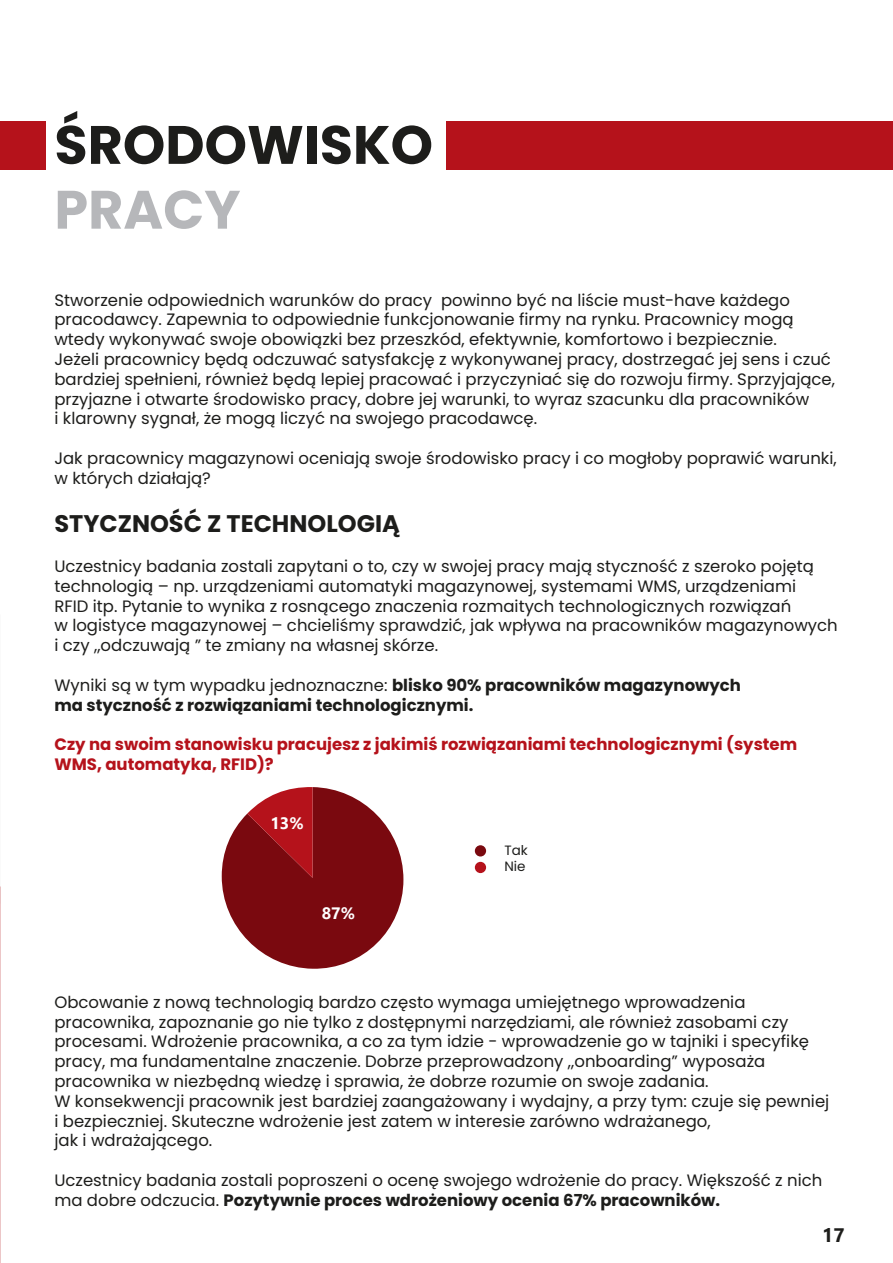
<style>
.page{position:relative;width:893px;height:1263px;background:#fff}
.page>*{position:absolute;margin:0;border:0;box-sizing:border-box;transform-origin:0 0}
.t1{font:700 54px "Poppins";color:#1d1d1b}
.t2{font:700 54px "Poppins";color:#b6b7ba}
.t3{font:700 24px "Poppins";color:#1d1d1b}
.t4{font:700 19.5px "Segoe UI";color:#1d1d1b}
.t5{font:16.5px/19.8px "Poppins";color:#1d1d1b}
.t6{font:700 16.5px/19.8px "Poppins";color:#1d1d1b}
.t7{font:700 16.5px/19.8px "Poppins";color:#b5121b}
.t8{font:700 16.5px "Segoe UI";color:#fff}
.t9{font:13.5px "Poppins";color:#1d1d1b}
.s1{font-weight:400}
.s2{font-weight:700}
</style>
<div class="page">
<div style="left:475px;top:845px;width:11px;height:11px;background:#7a090f;border-radius:50%"></div>
<div style="left:475px;top:862px;width:11px;height:11px;background:#b5121b;border-radius:50%"></div>
<svg style="left:222px;top:787px;width:181px;height:182px"></svg>
<div style="left:0;top:121px;width:45px;height:49px;background:#b5121b"></div>
<div style="left:446px;top:121px;width:447px;height:49px;background:#b5121b"></div>
<h1 class="t1" style="left:54px;top:114px;width:380px">ŚRODOWISKO</h1>
<h1 class="t2" style="left:54px;top:178px;width:188px">PRACY</h1>
<p class="t5" style="left:54px;top:290px;width:782px">Stworzenie odpowiednich warunków do pracy powinno być na liście must-have każdego pracodawcy. Zapewnia to odpowiednie funkcjonowanie firmy na rynku. Pracownicy mogą wtedy wykonywać swoje obowiązki bez przeszkód, efektywnie, komfortowo i bezpiecznie.<br>Jeżeli pracownicy będą odczuwać satysfakcję z wykonywanej pracy, dostrzegać jej sens i czuć bardziej spełnieni, również będą lepiej pracować i przyczyniać się do rozwoju firmy. Sprzyjające, przyjazne i otwarte środowisko pracy, dobre jej warunki, to wyraz szacunku dla pracowników<br>i klarowny sygnał, że mogą liczyć na swojego pracodawcę.</p>
<p class="t5" style="left:54px;top:448px;width:784px">Jak pracownicy magazynowi oceniają swoje środowisko pracy i co mogłoby poprawić warunki, w których działają?</p>
<h2 class="t3" style="left:54px;top:510px;width:347px">STYCZNOŚĆ Z TECHNOLOGIĄ</h2>
<p class="t5" style="left:54px;top:556px;width:785px">Uczestnicy badania zostali zapytani o to, czy w swojej pracy mają styczność z szeroko pojętą technologią – np. urządzeniami automatyki magazynowej, systemami WMS, urządzeniami<br>RFID itp. Pytanie to wynika z rosnącego znaczenia rozmaitych technologicznych rozwiązań<br>w logistyce magazynowej – chcieliśmy sprawdzić, jak wpływa na pracowników magazynowych i czy „odczuwają ” te zmiany na własnej skórze.</p>
<p class="t6" style="left:54px;top:675px;width:688px"><span class="s1">Wyniki są w tym wypadku jednoznaczne:</span> blisko 90% pracowników magazynowych ma styczność z rozwiązaniami technologicznymi.</p>
<p class="t7" style="left:54px;top:735px;width:744px">Czy na swoim stanowisku pracujesz z jakimiś rozwiązaniami technologicznymi (system<br>WMS, automatyka, RFID)?</p>
<p class="t8" style="left:270px;top:807px;width:35px">13%</p>
<p class="t8" style="left:322px;top:897px;width:35px">87%</p>
<p class="t9" style="left:477px;top:842px;width:52px">• Tak</p>
<p class="t9" style="left:477px;top:858px;width:50px">• Nie</p>
<p class="t5" style="left:54px;top:992px;width:776px">Obcowanie z nową technologią bardzo często wymaga umiejętnego wprowadzenia pracownika, zapoznanie go nie tylko z dostępnymi narzędziami, ale również zasobami czy procesami. Wdrożenie pracownika, a co za tym idzie - wprowadzenie go w tajniki i specyfikę pracy, ma fundamentalne znaczenie. Dobrze przeprowadzony „onboarding” wyposaża pracownika w niezbędną wiedzę i sprawia, że dobrze rozumie on swoje zadania.<br>W konsekwencji pracownik jest bardziej zaangażowany i wydajny, a przy tym: czuje się pewniej i bezpieczniej. Skuteczne wdrożenie jest zatem w interesie zarówno wdrażanego,<br>jak i wdrażającego.</p>
<p class="t5" style="left:54px;top:1170px;width:769px">Uczestnicy badania zostali poproszeni o ocenę swojego wdrożenie do pracy. Większość z nich ma dobre odczucia. <span class="s2">Pozytywnie proces wdrożeniowy ocenia 67% pracowników.</span></p>
<p class="t4" style="left:822px;top:1217px;width:24px">17</p>
</div>
